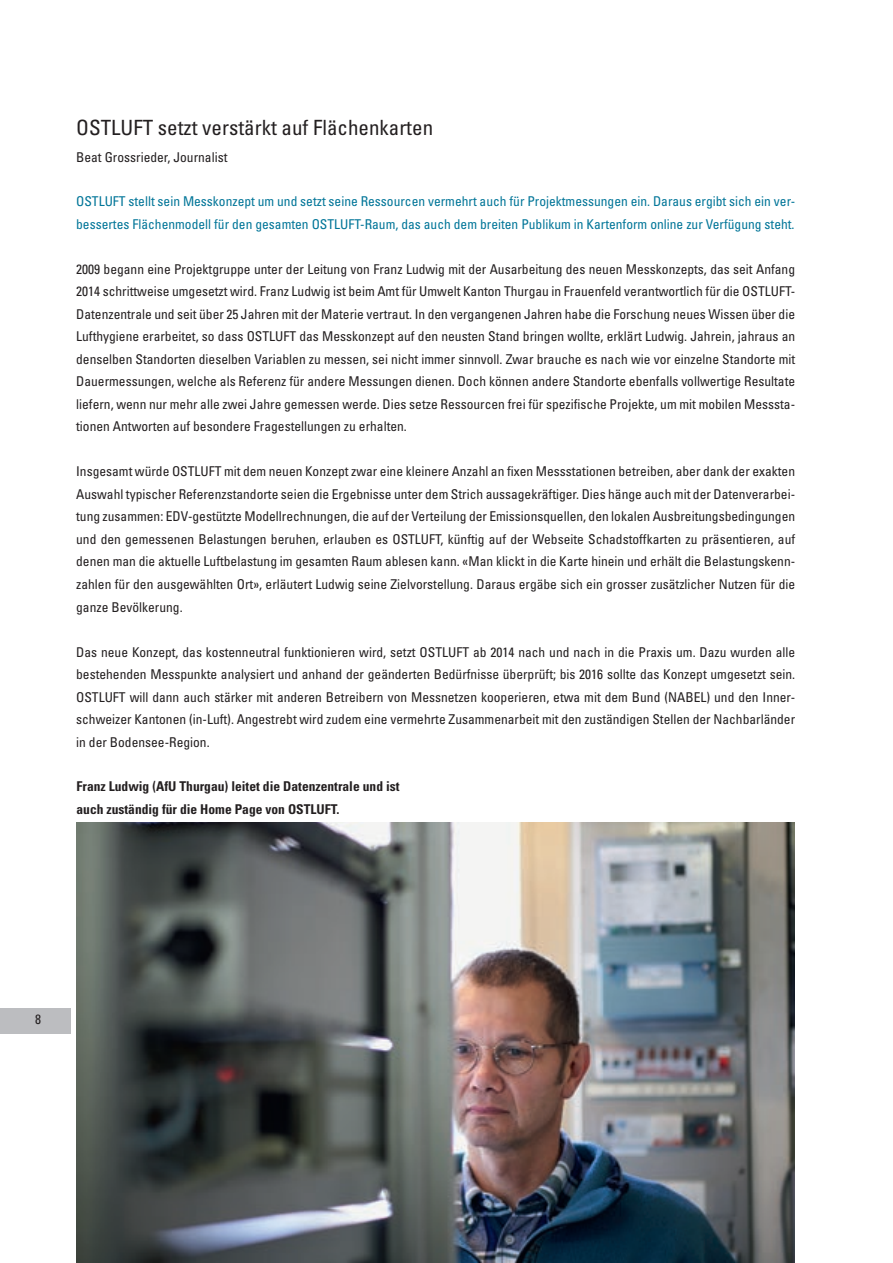
<style>
.page{position:relative;width:893px;height:1263px;background:#fff}
.page>*{position:absolute;margin:0;border:0;box-sizing:border-box;transform-origin:0 0}
.t1{font:condensed 21px "Univers";color:#231f20}
.t2{font:condensed 13.5px/22.5px "Univers";color:#231f20;text-align:justify}
.t3{font:condensed 13.5px/22.5px "Univers";color:#007598}
.t4{font:700 condensed 13.5px/22.5px "Univers";color:#231f20}
</style>
<div class="page">
<img style="left:77px;top:823px;width:718px;height:440px">
<div style="left:0;top:1008px;width:71px;height:25px;background:#bcbdc0"></div>
<h1 class="t1" style="left:76px;top:114px;width:358px">OSTLUFT setzt verstärkt auf Flächenkarten</h1>
<p class="t2" style="left:76px;top:146px;width:153px">Beat Grossrieder, Journalist</p>
<p class="t3" style="left:76px;top:190px;width:720px">OSTLUFT stellt sein Messkonzept um und setzt seine Ressourcen vermehrt auch für Projektmessungen ein. Daraus ergibt sich ein ver&shy;bessertes Flächenmodell für den gesamten OSTLUFT-Raum, das auch dem breiten Publikum in Kartenform online zur Verfügung steht.</p>
<p class="t2" style="left:76px;top:258px;width:720px">2009 begann eine Projektgruppe unter der Leitung von Franz Ludwig mit der Ausarbeitung des neuen Messkonzepts, das seit Anfang 2014 schrittweise umgesetzt wird. Franz Ludwig ist beim Amt für Umwelt Kanton Thurgau in Frauenfeld verantwortlich für die OSTLUFT-Datenzentrale und seit über 25 Jahren mit der Materie vertraut. In den vergangenen Jahren habe die Forschung neues Wissen über die Lufthygiene erarbeitet, so dass OSTLUFT das Messkonzept auf den neusten Stand bringen wollte, erklärt Ludwig. Jahrein, jahraus an denselben Standorten dieselben Variablen zu messen, sei nicht immer sinnvoll. Zwar brauche es nach wie vor einzelne Standorte mit Dauermessungen, welche als Referenz für andere Messungen dienen. Doch können andere Standorte ebenfalls vollwertige Resultate liefern, wenn nur mehr alle zwei Jahre gemessen werde. Dies setze Ressourcen frei für spezifische Projekte, um mit mobilen Messsta&shy;tionen Antworten auf besondere Fragestellungen zu erhalten.</p>
<p class="t2" style="left:76px;top:460px;width:720px">Insgesamt würde OSTLUFT mit dem neuen Konzept zwar eine kleinere Anzahl an fixen Messstationen betreiben, aber dank der exakten Auswahl typischer Referenzstandorte seien die Ergebnisse unter dem Strich aussagekräftiger. Dies hänge auch mit der Datenverarbei&shy;tung zusammen: EDV-gestützte Modellrechnungen, die auf der Verteilung der Emissionsquellen, den lokalen Ausbreitungsbedingungen und den gemessenen Belastungen beruhen, erlauben es OSTLUFT, künftig auf der Webseite Schadstoffkarten zu präsentieren, auf denen man die aktuelle Luftbelastung im gesamten Raum ablesen kann. «Man klickt in die Karte hinein und erhält die Belastungskenn&shy;zahlen für den ausgewählten Ort», erläutert Ludwig seine Zielvorstellung. Daraus ergäbe sich ein grosser zusätzlicher Nutzen für die ganze Bevölkerung.</p>
<p class="t2" style="left:76px;top:640px;width:720px">Das neue Konzept, das kostenneutral funktionieren wird, setzt OSTLUFT ab 2014 nach und nach in die Praxis um. Dazu wurden alle bestehenden Messpunkte analysiert und anhand der geänderten Bedürfnisse überprüft; bis 2016 sollte das Konzept umgesetzt sein.<br>OSTLUFT will dann auch stärker mit anderen Betreibern von Messnetzen kooperieren, etwa mit dem Bund (NABEL) und den Inner&shy;schweizer Kantonen (in-Luft). Angestrebt wird zudem eine vermehrte Zusammenarbeit mit den zuständigen Stellen der Nachbarländer in der Bodensee-Region.</p>
<p class="t4" style="left:77px;top:775px;width:325px">Franz Ludwig (AfU Thurgau) leitet die Datenzentrale und ist auch zuständig für die Home Page von OSTLUFT.</p>
<p class="t2" style="left:35px;top:1008px;width:7px">8</p>
</div>
